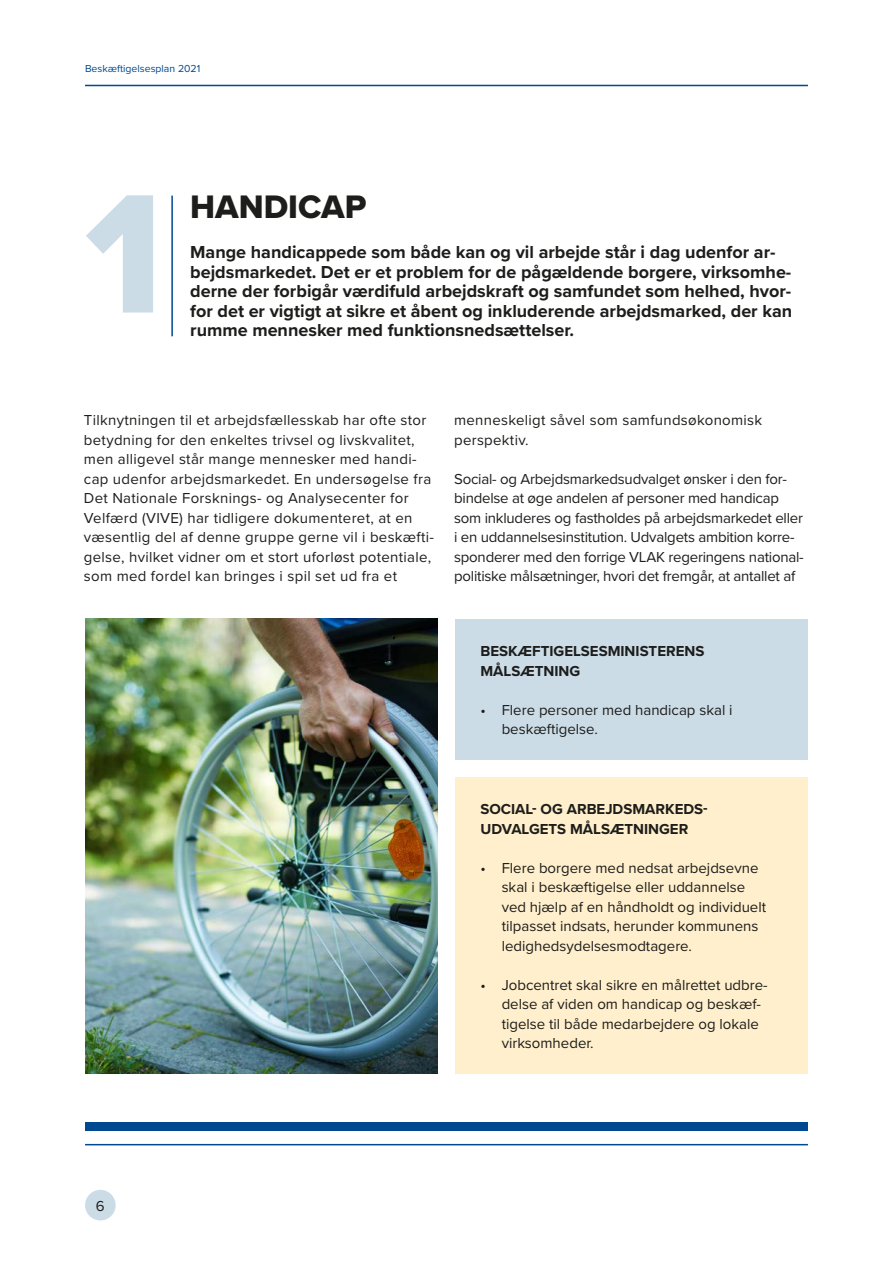
<style>
.page{position:relative;width:893px;height:1263px;background:#fff}
.page>*{position:absolute;margin:0;border:0;box-sizing:border-box;transform-origin:0 0}
.Rubrik_H2{font:33.75px "Proxima Nova Extrabld";color:#1d1d1b}
.Manchet{font:700 18px/19.5px "Proxima Nova";color:#1d1d1b}
.Brød{font:15px/19.5px "Proxima Nova";letter-spacing:.02em;color:#1d1d1b}
.Faktaboks_Bullits{font:15px/19.5px "Proxima Nova";color:#1d1d1b}
.Brød-2{font:15px/19.5px "Proxima Nova";letter-spacing:-.015em;color:#1d1d1b}
.Underrubrik_H3{font:700 15px/19.5px "Proxima Nova";color:#1d1d1b}
.t1{font:10.5px "Proxima Nova";color:#004890}
</style>
<div class="page">
<div style="left:85px;top:1190px;width:31px;height:30px;background:#ccdce7;border-radius:50%"></div>
<div style="left:85px;top:1123px;width:723px;height:8px;background:#004890"></div>
<hr style="left:85px;top:85px;width:723px;height:1px;background:#004890">
<hr style="left:85px;top:1144px;width:723px;height:1px;background:#004890">
<svg style="left:86px;top:195px;width:67px;height:118px"></svg>
<hr style="left:171px;top:196px;width:2px;height:140px;background:#004996">
<div style="left:455px;top:619px;width:352px;height:141px;background:#ccdce7"></div>
<div style="left:455px;top:777px;width:352px;height:297px;background:#ffefcc"></div>
<img style="left:85px;top:619px;width:352px;height:455px">
<p class="t1" style="left:85px;top:61px;width:117px">Beskæftigelsesplan 2021</p>
<h2 class="Rubrik_H2" style="left:190px;top:182px;width:178px">HANDICAP</h2>
<p class="Manchet" style="left:190px;top:242px;width:603px">Mange handicappede som både kan og vil arbejde står i dag udenfor ar&shy;bejdsmarkedet. Det er et problem for de pågældende borgere, virksomhe&shy;derne der forbigår værdifuld arbejdskraft og samfundet som helhed, hvor&shy;for det er vigtigt at sikre et åbent og inkluderende arbejdsmarked, der kan rumme mennesker med funktionsnedsættelser.</p>
<p class="Brød" style="left:84px;top:410px;width:352px">Tilknytningen til et arbejdsfællesskab har ofte stor betydning for den enkeltes trivsel og livskvalitet, men alligevel står mange mennesker med handi&shy;cap udenfor arbejdsmarkedet. En undersøgelse fra Det Nationale Forsknings- og Analysecenter for Velfærd (VIVE) har tidligere dokumenteret, at en væsentlig del af denne gruppe gerne vil i beskæfti&shy;gelse, hvilket vidner om et stort uforløst potentiale, som med fordel kan bringes i spil set ud fra et</p>
<p class="Brød" style="left:454px;top:410px;width:310px">menneskeligt såvel som samfundsøkonomisk perspektiv.</p>
<p class="Brød-2" style="left:454px;top:468px;width:351px">Social- og Arbejdsmarkedsudvalget ønsker i den for&shy;bindelse at øge andelen af personer med handicap som inkluderes og fastholdes på arbejdsmarkedet eller i en uddannelsesinstitution. Udvalgets ambition korre&shy;sponderer med den forrige VLAK regeringens national&shy;politiske målsætninger, hvori det fremgår, at antallet af</p>
<h3 class="Underrubrik_H3" style="left:480px;top:641px;width:225px">BESKÆFTIGELSESMINISTERENS<br>MÅLSÆTNING</h3>
<p class="Faktaboks_Bullits" style="left:502px;top:699px;width:232px;text-indent:-21px">• Flere personer med handicap skal i beskæftigelse.</p>
<p class="Brød" style="left:96px;top:1196px;width:10px">6</p>
<h3 class="Underrubrik_H3" style="left:480px;top:799px;width:228px">SOCIAL- OG ARBEJDSMARKEDS-<br>UDVALGETS MÅLSÆTNINGER</h3>
<p class="Faktaboks_Bullits" style="left:502px;top:857px;width:266px;text-indent:-21px">• Flere borgere med nedsat arbejdsevne skal i beskæftigelse eller uddannelse ved hjælp af en håndholdt og individuelt tilpasset indsats, herunder kommunens ledighedsydelsesmodtagere.</p>
<p class="Faktaboks_Bullits" style="left:502px;top:974px;width:268px;text-indent:-21px">• Jobcentret skal sikre en målrettet udbre&shy;delse af viden om handicap og beskæf&shy;tigelse til både medarbejdere og lokale virksomheder.</p>
</div>
